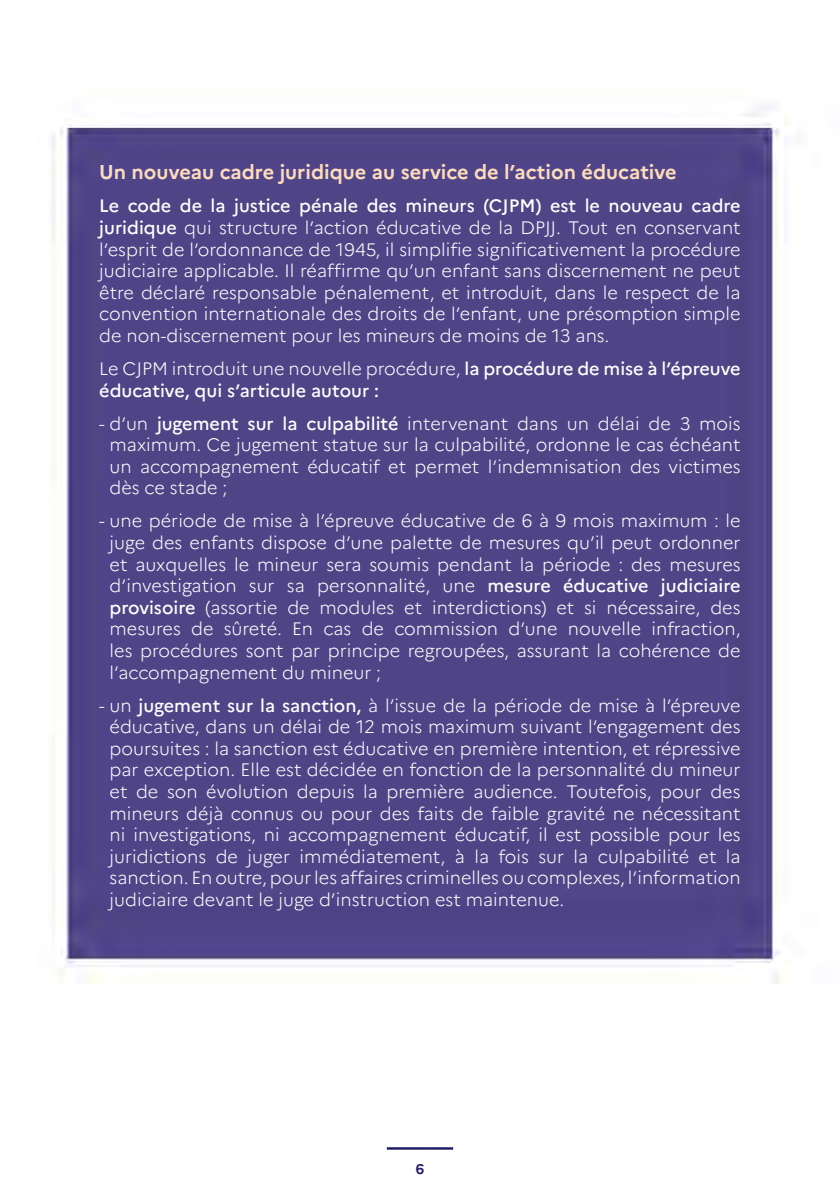
<style>
.page{position:relative;width:840px;height:1191px;background:#fff}
.page>*{position:absolute;margin:0;border:0;box-sizing:border-box;transform-origin:0 0}
.t1{font:700 20px "Marianne";color:#fddcba}
.t2{font:300 18px/21.6px "Marianne";color:#fff;text-align:justify}
.t3{font:500 18px/21.6px "Marianne";color:#fff}
.t4{font:700 14px "Marianne";color:#26216a}
.s1{font-weight:500}
.s2{font-weight:300}
</style>
<div class="page">
<img style="left:51px;top:105px;width:737px;height:1045px">
<p class="t1" style="left:99px;top:160px;width:578px">Un nouveau cadre juridique au service de l’action éducative</p>
<p class="t2" style="left:99px;top:195px;width:642px"><span class="s1">Le code de la justice pénale des mineurs (CJPM) est le nouveau cadre juridique</span> qui structure l’action éducative de la DPJJ. Tout en conservant l’esprit de l’ordonnance de 1945, il simplifie significativement la procédure judiciaire applicable. Il réaffirme qu’un enfant sans discernement ne peut être déclaré responsable pénalement, et introduit, dans le respect de la convention internationale des droits de l’enfant, une présomption simple de non-discernement pour les mineurs de moins de 13 ans.</p>
<p class="t3" style="left:99px;top:358px;width:642px"><span class="s2">Le CJPM introduit une nouvelle procédure,</span> la procédure de mise à l’épreuve éducative, qui s’articule autour :</p>
<p class="t2" style="left:109px;top:412px;width:632px;text-indent:-10px">- d’un <span class="s1">jugement sur la culpabilité</span> intervenant dans un délai de 3 mois maximum. Ce jugement statue sur la culpabilité, ordonne le cas échéant un accompagnement éducatif et permet l’indemnisation des victimes dès ce stade ;</p>
<p class="t2" style="left:109px;top:510px;width:632px;text-indent:-10px">- une période de mise à l’épreuve éducative de 6 à 9 mois maximum : le juge des enfants dispose d’une palette de mesures qu’il peut ordonner et auxquelles le mineur sera soumis pendant la période : des mesures d’investigation sur sa personnalité, une <span class="s1">mesure éducative judiciaire provisoire</span> (assortie de modules et interdictions) et si nécessaire, des mesures de sûreté. En cas de commission d’une nouvelle infraction, les procédures sont par principe regroupées, assurant la cohérence de l’accompagnement du mineur ;</p>
<p class="t2" style="left:109px;top:694px;width:632px;text-indent:-10px">- un <span class="s1">jugement sur la sanction,</span> à l’issue de la période de mise à l’épreuve éducative, dans un délai de 12 mois maximum suivant l’engagement des poursuites : la sanction est éducative en première intention, et répressive par exception. Elle est décidée en fonction de la personnalité du mineur et de son évolution depuis la première audience. Toutefois, pour des mineurs déjà connus ou pour des faits de faible gravité ne nécessitant ni investigations, ni accompagnement éducatif, il est possible pour les juridictions de juger immédiatement, à la fois sur la culpabilité et la sanction. En outre, pour les affaires criminelles ou complexes, l’information judiciaire devant le juge d’instruction est maintenue.</p>
<p class="t4" style="left:415px;top:1160px;width:10px">6</p>
</div>
